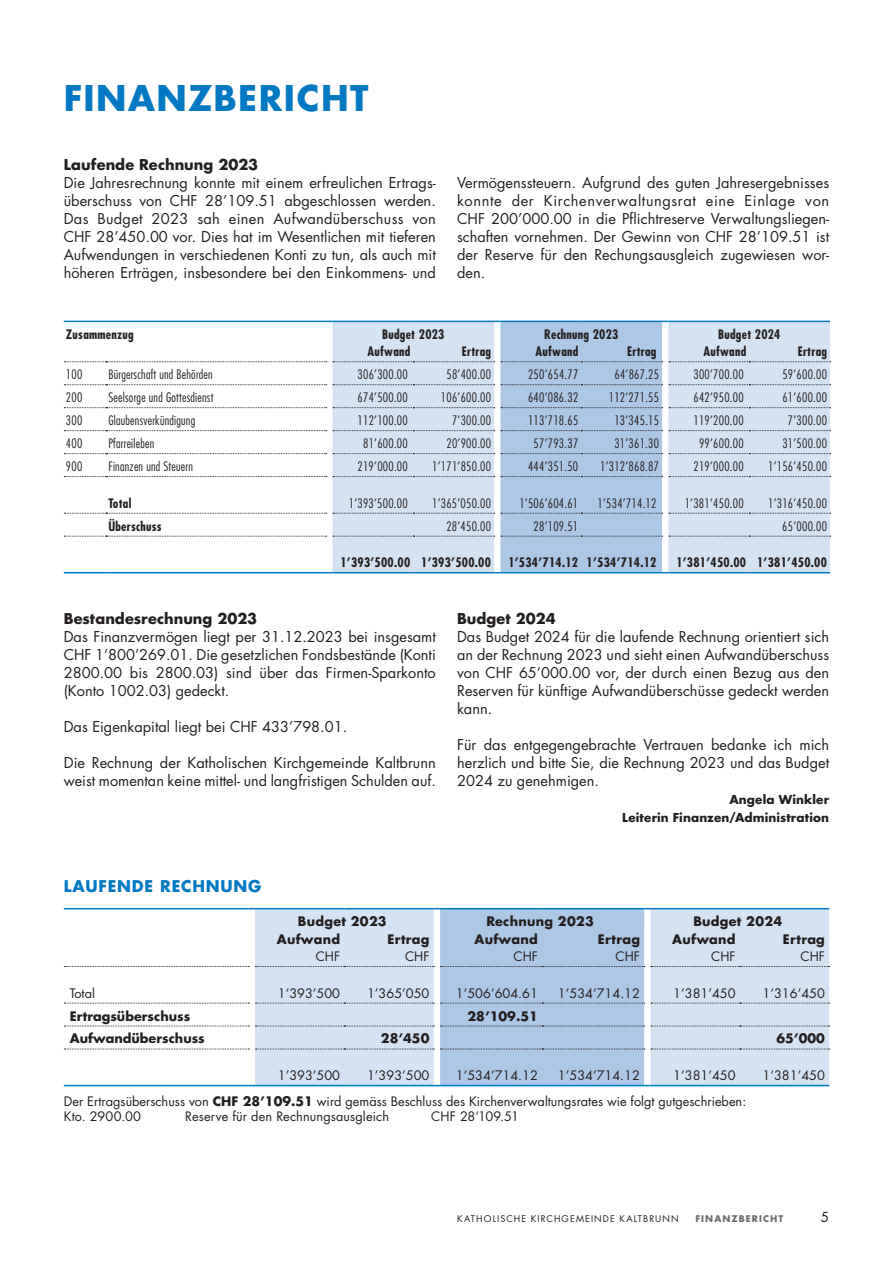
<style>
.page{position:relative;width:893px;height:1263px;background:#fff}
.page>*{position:absolute;margin:0;border:0;box-sizing:border-box;transform-origin:0 0}
.t1{font:700 34.5px "Futura Std";letter-spacing:.045em;color:#0079c2}
.t2{font:700 15.75px "Futura Std";letter-spacing:.05em;color:#0079c2}
.t3{font:14.55px/18px "Futura Std";color:#231f20;text-align:justify}
.t4{font:700 14.55px "Futura Std";color:#231f20}
.t5{font:13.5px "Futura Std";color:#231f20}
.t6{font:300 condensed 12.75px "Futura Std";letter-spacing:.02em;color:#231f20}
.t7{font:12.75px/15px "Futura Std";color:#231f20}
.t8{font:700 condensed 12.75px "Futura Std";letter-spacing:.02em;color:#231f20}
.t9{font:700 12.75px "Futura Std";letter-spacing:.02em;color:#231f20}
.t10{font:700 12.75px "Futura Std";color:#231f20}
.t11{font:700 12px/18px "Futura Std";letter-spacing:.01em;color:#231f20;text-align:right}
.t12{font:9px "Futura Std";letter-spacing:.12em;color:#231f20}
.t13{font:700 9px "Futura Std";letter-spacing:.12em;color:#6c6d70}
.s1{font-weight:700}
</style>
<div class="page">
<svg style="left:64px;top:908px;width:766px;height:178px"></svg>
<hr style="left:651px;top:1085px;width:89px;height:1px;background:#0079c2">
<hr style="left:740px;top:1085px;width:89px;height:1px;background:#0079c2">
<svg style="left:64px;top:321px;width:767px;height:252px"></svg>
<hr style="left:333px;top:572px;width:80px;height:1px;background:#0079c2">
<hr style="left:413px;top:572px;width:81px;height:1px;background:#0079c2">
<hr style="left:668px;top:572px;width:81px;height:1px;background:#0079c2">
<hr style="left:749px;top:572px;width:81px;height:1px;background:#0079c2">
<h1 class="t1" style="left:64px;top:75px;width:306px">FINANZBERICHT</h1>
<p class="t4" style="left:64px;top:155px;width:196px">Laufende Rechnung 2023</p>
<p class="t3" style="left:64px;top:174px;width:374px">Die Jahresrechnung konnte mit einem erfreulichen Ertrags&shy;überschuss von CHF 28’109.51 abgeschlossen werden.<br>Das Budget 2023 sah einen Aufwandüberschuss von CHF 28’450.00 vor. Dies hat im Wesentlichen mit tieferen Aufwendungen in verschiedenen Konti zu tun, als auch mit höheren Erträgen, insbesondere bei den Einkommens- und</p>
<p class="t3" style="left:457px;top:174px;width:374px">Vermögenssteuern. Aufgrund des guten Jahresergebnisses konnte der Kirchenverwaltungsrat eine Einlage von CHF 200’000.00 in die Pflichtreserve Verwaltungsliegen&shy;schaften vornehmen. Der Gewinn von CHF 28’109.51 ist der Reserve für den Rechungsausgleich zugewiesen wor&shy;den.</p>
<p class="t8" style="left:66px;top:326px;width:69px">Zusammenzug</p>
<p class="t8" style="left:382px;top:326px;width:64px">Budget 2023</p>
<p class="t8" style="left:544px;top:326px;width:76px">Rechnung 2023</p>
<p class="t8" style="left:718px;top:326px;width:64px">Budget 2024</p>
<p class="t8" style="left:368px;top:344px;width:44px">Aufwand</p>
<p class="t8" style="left:462px;top:344px;width:31px">Ertrag</p>
<p class="t8" style="left:536px;top:344px;width:44px">Aufwand</p>
<p class="t8" style="left:627px;top:344px;width:31px">Ertrag</p>
<p class="t8" style="left:703px;top:344px;width:44px">Aufwand</p>
<p class="t8" style="left:798px;top:344px;width:31px">Ertrag</p>
<p class="t6" style="left:66px;top:367px;width:18px">100</p>
<p class="t6" style="left:108px;top:367px;width:106px">Bürgerschaft und Behörden</p>
<p class="t6" style="left:358px;top:367px;width:52px">306’300.00</p>
<p class="t6" style="left:446px;top:367px;width:46px">58’400.00</p>
<p class="t6" style="left:528px;top:367px;width:52px">250’654.77</p>
<p class="t6" style="left:614px;top:367px;width:46px">64’867.25</p>
<p class="t6" style="left:693px;top:367px;width:52px">300’700.00</p>
<p class="t6" style="left:782px;top:367px;width:46px">59’600.00</p>
<p class="t6" style="left:66px;top:390px;width:18px">200</p>
<p class="t6" style="left:108px;top:390px;width:106px">Seelsorge und Gottesdienst</p>
<p class="t6" style="left:358px;top:390px;width:52px">674’500.00</p>
<p class="t6" style="left:441px;top:390px;width:52px">106’600.00</p>
<p class="t6" style="left:528px;top:390px;width:52px">640’086.32</p>
<p class="t6" style="left:609px;top:390px;width:52px">112’271.55</p>
<p class="t6" style="left:693px;top:390px;width:52px">642’950.00</p>
<p class="t6" style="left:782px;top:390px;width:46px">61’600.00</p>
<p class="t6" style="left:66px;top:413px;width:18px">300</p>
<p class="t6" style="left:108px;top:413px;width:88px">Glaubensverkündigung</p>
<p class="t6" style="left:358px;top:413px;width:52px">112’100.00</p>
<p class="t6" style="left:452px;top:413px;width:41px">7’300.00</p>
<p class="t6" style="left:528px;top:413px;width:52px">113’718.65</p>
<p class="t6" style="left:614px;top:413px;width:46px">13’345.15</p>
<p class="t6" style="left:693px;top:413px;width:52px">119’200.00</p>
<p class="t6" style="left:788px;top:413px;width:41px">7’300.00</p>
<p class="t6" style="left:66px;top:436px;width:18px">400</p>
<p class="t6" style="left:108px;top:436px;width:47px">Pfarreileben</p>
<p class="t6" style="left:363px;top:436px;width:46px">81’600.00</p>
<p class="t6" style="left:446px;top:436px;width:46px">20’900.00</p>
<p class="t6" style="left:534px;top:436px;width:46px">57’793.37</p>
<p class="t6" style="left:614px;top:436px;width:46px">31’361.30</p>
<p class="t6" style="left:699px;top:436px;width:46px">99’600.00</p>
<p class="t6" style="left:782px;top:436px;width:46px">31’500.00</p>
<p class="t6" style="left:66px;top:459px;width:18px">900</p>
<p class="t6" style="left:108px;top:459px;width:86px">Finanzen und Steuern</p>
<p class="t6" style="left:358px;top:459px;width:52px">219’000.00</p>
<p class="t6" style="left:432px;top:459px;width:60px">1’171’850.00</p>
<p class="t6" style="left:528px;top:459px;width:52px">444’351.50</p>
<p class="t6" style="left:600px;top:459px;width:60px">1’312’868.87</p>
<p class="t6" style="left:693px;top:459px;width:52px">219’000.00</p>
<p class="t6" style="left:768px;top:459px;width:60px">1’156’450.00</p>
<p class="t8" style="left:108px;top:495px;width:25px">Total</p>
<p class="t6" style="left:349px;top:495px;width:60px">1’393’500.00</p>
<p class="t6" style="left:432px;top:495px;width:60px">1’365’050.00</p>
<p class="t6" style="left:519px;top:495px;width:60px">1’506’604.61</p>
<p class="t6" style="left:598px;top:495px;width:60px">1’534’714.12</p>
<p class="t6" style="left:685px;top:495px;width:60px">1’381’450.00</p>
<p class="t6" style="left:768px;top:495px;width:60px">1’316’450.00</p>
<p class="t8" style="left:108px;top:518px;width:55px">Überschuss</p>
<p class="t6" style="left:446px;top:518px;width:46px">28’450.00</p>
<p class="t6" style="left:534px;top:518px;width:46px">28’109.51</p>
<p class="t6" style="left:782px;top:518px;width:46px">65’000.00</p>
<p class="t8" style="left:340px;top:554px;width:152px">1’393’500.00 1’393’500.00</p>
<p class="t8" style="left:508px;top:554px;width:150px">1’534’714.12 1’534’714.12</p>
<p class="t8" style="left:676px;top:554px;width:152px">1’381’450.00 1’381’450.00</p>
<p class="t4" style="left:64px;top:609px;width:195px">Bestandesrechnung 2023</p>
<p class="t3" style="left:64px;top:628px;width:374px">Das Finanzvermögen liegt per 31.12.2023 bei insgesamt CHF 1’800’269.01. Die gesetzlichen Fondsbestände (Konti 2800.00 bis 2800.03) sind über das Firmen-Sparkonto (Konto 1002.03) gedeckt.</p>
<p class="t3" style="left:64px;top:717px;width:285px">Das Eigenkapital liegt bei CHF 433’798.01.</p>
<p class="t3" style="left:64px;top:754px;width:374px">Die Rechnung der Katholischen Kirchgemeinde Kaltbrunn weist momentan keine mittel- und langfristigen Schulden auf.</p>
<p class="t4" style="left:457px;top:609px;width:100px">Budget 2024</p>
<p class="t3" style="left:457px;top:628px;width:374px">Das Budget 2024 für die laufende Rechnung orientiert sich an der Rechnung 2023 und sieht einen Aufwandüberschuss von CHF 65’000.00 vor, der durch einen Bezug aus den Reserven für künftige Aufwandüberschüsse gedeckt werden kann.</p>
<p class="t3" style="left:457px;top:736px;width:374px">Für das entgegengebrachte Vertrauen bedanke ich mich herzlich und bitte Sie, die Rechnung 2023 und das Budget 2024 zu genehmigen.</p>
<p class="t11" style="left:622px;top:790px;width:208px">Angela Winkler<br>Leiterin Finanzen/Administration</p>
<p class="t2" style="left:64px;top:875px;width:199px">LAUFENDE RECHNUNG</p>
<p class="t9" style="left:298px;top:913px;width:90px">Budget 2023</p>
<p class="t9" style="left:486px;top:913px;width:109px">Rechnung 2023</p>
<p class="t9" style="left:693px;top:913px;width:90px">Budget 2024</p>
<p class="t9" style="left:277px;top:930px;width:65px">Aufwand</p>
<p class="t9" style="left:387px;top:930px;width:43px">Ertrag</p>
<p class="t9" style="left:475px;top:930px;width:65px">Aufwand</p>
<p class="t9" style="left:598px;top:930px;width:43px">Ertrag</p>
<p class="t9" style="left:672px;top:930px;width:65px">Aufwand</p>
<p class="t9" style="left:783px;top:930px;width:43px">Ertrag</p>
<p class="t7" style="left:316px;top:949px;width:26px">CHF</p>
<p class="t7" style="left:405px;top:949px;width:26px">CHF</p>
<p class="t7" style="left:514px;top:949px;width:26px">CHF</p>
<p class="t7" style="left:616px;top:949px;width:26px">CHF</p>
<p class="t7" style="left:711px;top:949px;width:26px">CHF</p>
<p class="t7" style="left:801px;top:949px;width:26px">CHF</p>
<p class="t7" style="left:70px;top:985px;width:27px">Total</p>
<p class="t7" style="left:278px;top:985px;width:64px">1’393’500</p>
<p class="t7" style="left:367px;top:985px;width:64px">1’365’050</p>
<p class="t7" style="left:456px;top:985px;width:83px">1’506’604.61</p>
<p class="t7" style="left:558px;top:985px;width:83px">1’534’714.12</p>
<p class="t7" style="left:673px;top:985px;width:64px">1’381’450</p>
<p class="t7" style="left:763px;top:985px;width:64px">1’316’450</p>
<p class="t10" style="left:70px;top:1007px;width:122px">Ertragsüberschuss</p>
<p class="t9" style="left:468px;top:1007px;width:72px">28’109.51</p>
<p class="t10" style="left:70px;top:1030px;width:137px">Aufwandüberschuss</p>
<p class="t9" style="left:381px;top:1030px;width:50px">28’450</p>
<p class="t9" style="left:776px;top:1030px;width:50px">65’000</p>
<p class="t7" style="left:278px;top:1068px;width:64px">1’393’500</p>
<p class="t7" style="left:367px;top:1068px;width:64px">1’393’500</p>
<p class="t7" style="left:456px;top:1068px;width:83px">1’534’714.12</p>
<p class="t7" style="left:558px;top:1068px;width:83px">1’534’714.12</p>
<p class="t7" style="left:673px;top:1068px;width:64px">1’381’450</p>
<p class="t7" style="left:763px;top:1068px;width:64px">1’381’450</p>
<p class="t7" style="left:64px;top:1094px;width:684px">Der Ertragsüberschuss von <span class="s1">CHF 28’109.51</span> wird gemäss Beschluss des Kirchenverwaltungsrates wie folgt gutgeschrieben:<br>Kto. 2900.00</p>
<p class="t7" style="left:185px;top:1109px;width:205px">Reserve für den Rechnungsausgleich</p>
<p class="t7" style="left:431px;top:1109px;width:89px">CHF 28’109.51</p>
<p class="t12" style="left:457px;top:1213px;width:223px">KATHOLISCHE KIRCHGEMEINDE KALTBRUNN</p>
<p class="t13" style="left:695px;top:1213px;width:89px">FINANZBERICHT</p>
<p class="t5" style="left:821px;top:1208px;width:10px">5</p>
</div>
